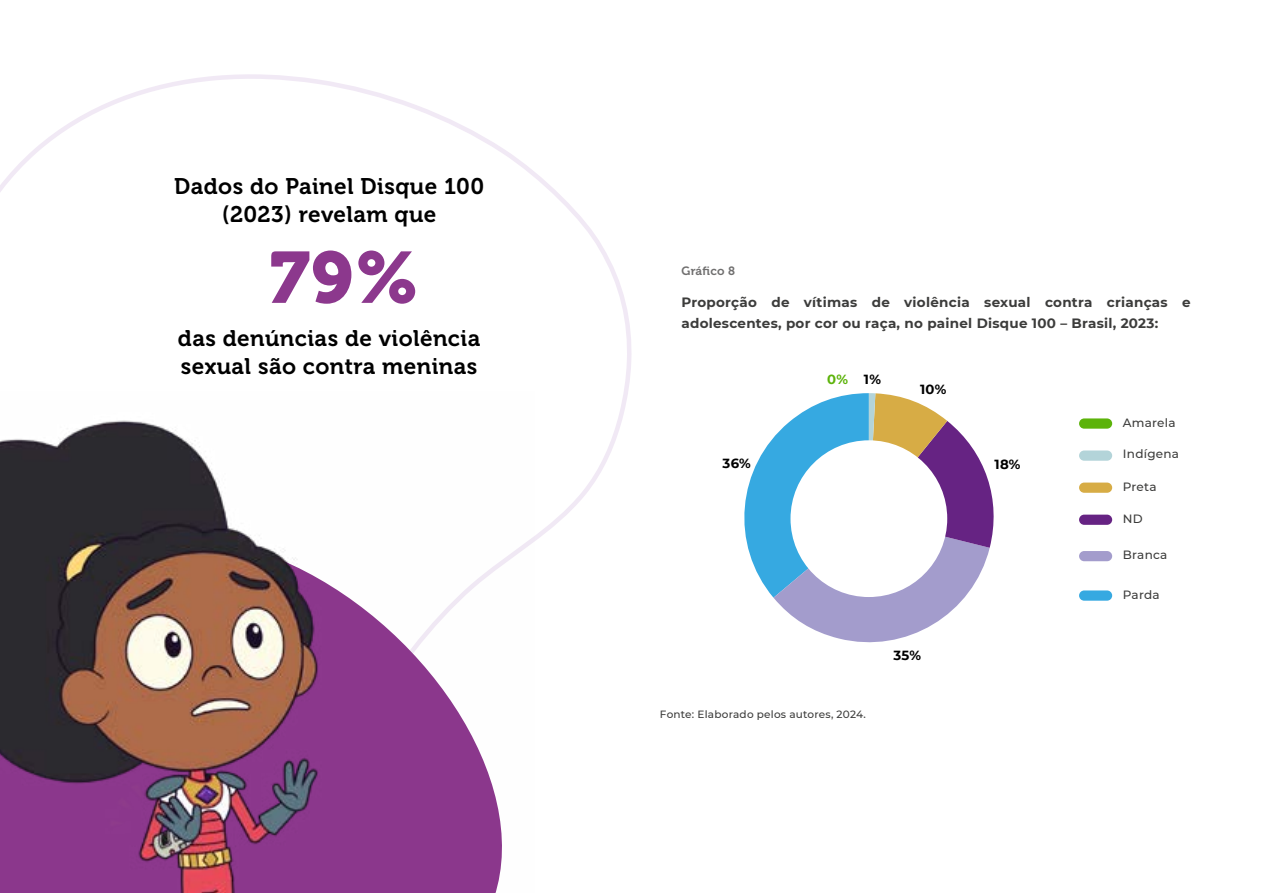
<style>
.page{position:relative;width:1263px;height:893px;background:#fff}
.page>*{position:absolute;margin:0;border:0;box-sizing:border-box;transform-origin:0 0}
.t1{font:72px "Museo 900";color:#8c388d}
.t2{font:22.5px/28.5px "Museo 700";letter-spacing:.02em;color:#000;text-align:center}
.t3{font:700 13.5px/21.6px "Montserrat";letter-spacing:.02em;color:#3c3c3b}
.t4{font:700 13.2px "Montserrat";letter-spacing:.02em;color:#000}
.t5{font:700 13.2px "Montserrat";color:#5cb30a}
.t6{font:500 12px "Montserrat";letter-spacing:.02em;color:#3c3c3b}
.t7{font:12px "Museo 700";letter-spacing:.02em;color:#706f6f}
.t8{font:500 10.5px "Montserrat";letter-spacing:.02em;color:#3c3c3b}
.s1{color:#000}
</style>
<div class="page">
<svg style="left:0;top:74px;width:632px;height:370px"></svg>
<svg style="left:0;top:269px;width:614px;height:273px"></svg>
<svg style="left:744px;top:393px;width:250px;height:250px"></svg>
<div style="left:1079px;top:418px;width:33px;height:11px;background:#5cb30a;border-radius:5px"></div>
<div style="left:1079px;top:450px;width:33px;height:11px;background:#b3d4d9;border-radius:5px"></div>
<div style="left:1079px;top:483px;width:33px;height:10px;background:#d7ac45;border-radius:5px"></div>
<div style="left:1079px;top:515px;width:33px;height:10px;background:#662383;border-radius:5px"></div>
<div style="left:1079px;top:551px;width:33px;height:10px;background:#a39ccc;border-radius:5px"></div>
<div style="left:1079px;top:590px;width:33px;height:11px;background:#36a9e1;border-radius:5px"></div>
<div style="left:790px;top:440px;width:157px;height:157px;background:#fff;border-radius:50%"></div>
<img style="left:0;top:391px;width:534px;height:502px">
<h2 class="t2" style="left:174px;top:172px;width:312px">Dados do Painel Disque 100 (2023) revelam que</h2>
<h1 class="t1" style="left:270px;top:237px;width:150px">79%</h1>
<h2 class="t2" style="left:178px;top:324px;width:304px;text-align:left">das denúncias de violência sexual são contra meninas</h2>
<p class="t7" style="left:681px;top:264px;width:55px">Gráfico 8</p>
<p class="t3" style="left:681px;top:291px;width:511px">Proporção de vítimas de violência sexual contra crianças e adolescentes, por cor ou raça, no painel Disque 100 – Brasil, 2023:</p>
<p class="t4" style="left:723px;top:454px;width:30px">36%</p>
<p class="t5" style="left:827px;top:370px;width:55px">0% <span class="s1">1%</span></p>
<p class="t4" style="left:920px;top:379px;width:28px">10%</p>
<p class="t4" style="left:995px;top:455px;width:27px">18%</p>
<p class="t8" style="left:660px;top:707px;width:207px">Fonte: Elaborado pelos autores, 2024.</p>
<p class="t4" style="left:893px;top:645px;width:29px">35%</p>
<p class="t6" style="left:1123px;top:414px;width:54px">Amarela</p>
<p class="t6" style="left:1123px;top:446px;width:58px">Indígena</p>
<p class="t6" style="left:1123px;top:479px;width:35px">Preta</p>
<p class="t6" style="left:1123px;top:510px;width:21px">ND</p>
<p class="t6" style="left:1123px;top:547px;width:46px">Branca</p>
<p class="t6" style="left:1123px;top:586px;width:38px">Parda</p>
</div>
